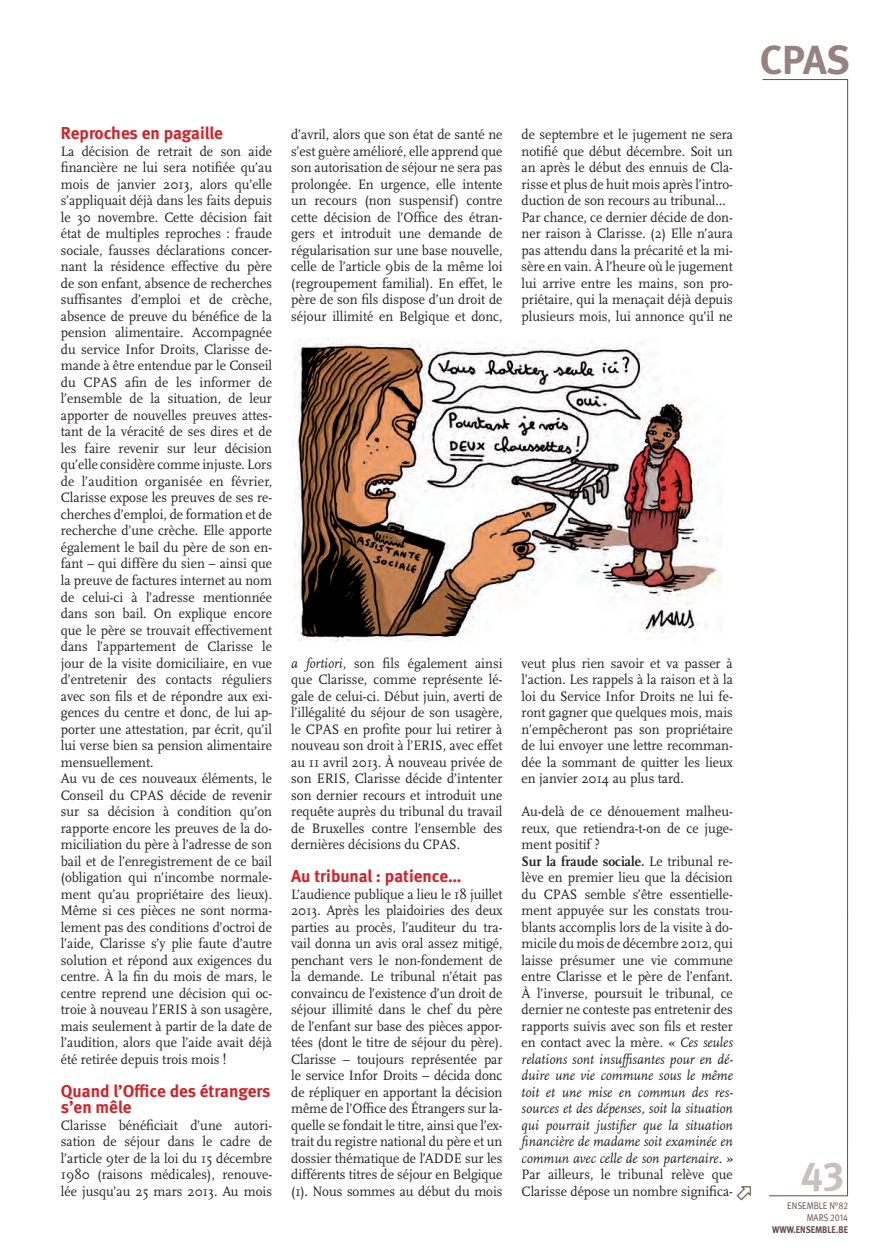
<style>
.page{position:relative;width:894px;height:1259px;background:#fff}
.page>*{position:absolute;margin:0;border:0;box-sizing:border-box;transform-origin:0 0}
.t1{font:700 40.5px "Meta";color:#96837e}
.t2{font:40.5px "Meta Bold Expert";color:#cac0bd}
.t3{font:700 17.25px/16.5px "Meta";color:#d1232a}
.t4{font:14.25px/16.5px "Scala";color:#231f20;text-align:justify;scale:.95 1}
.t5{font:700 9.75px/12px "Meta";color:#664e4a;text-align:right;scale:.9 1}
.s1{font-style:italic}
.s2{font-weight:700}
.s3{font-family:"Meta Normal";font-weight:400}
.s4{font-family:"Meta Normal Expert";font-weight:400}
</style>
<div class="page">
<svg style="left:762px;top:79px;width:86px;height:1116px"></svg>
<img style="left:295px;top:339px;width:422px;height:302px">
<p class="t3" style="left:61px;top:125px;width:164px">Reproches en pagaille</p>
<p class="t4" style="left:61px;top:143px;width:224px;text-align:left">La décision de retrait de son aide financière ne lui sera notifiée qu’au mois de janvier 2013, alors qu’elle s’appliquait déjà dans les faits depuis le 30 novembre. Cette décision fait état de multiples reproches : fraude sociale, fausses déclarations concer&shy;nant la résidence effective du père de son enfant, absence de recherches suffisantes d’emploi et de crèche, absence de preuve du bénéfice de la pension alimentaire. Accompagnée du service Infor Droits, Clarisse de&shy;mande à être entendue par le Conseil du CPAS afin de les informer de l’ensemble de la situation, de leur apporter de nouvelles preuves attes&shy;tant de la véracité de ses dires et de les faire revenir sur leur décision qu’elle considère comme injuste. Lors de l’audition organisée en février, Clarisse expose les preuves de ses re&shy;cherches d’emploi, de formation et de recherche d’une crèche. Elle apporte également le bail du père de son en&shy;fant – qui diffère du sien – ainsi que la preuve de factures internet au nom de celui-ci à l’adresse mentionnée dans son bail. On explique encore que le père se trouvait effectivement dans l’appartement de Clarisse le jour de la visite domiciliaire, en vue d’entretenir des contacts réguliers avec son fils et de répondre aux exi&shy;gences du centre et donc, de lui ap&shy;porter une attestation, par écrit, qu’il lui verse bien sa pension alimentaire mensuellement.<br>Au vu de ces nouveaux éléments, le Conseil du CPAS décide de revenir sur sa décision à condition qu’on rapporte encore les preuves de la do&shy;miciliation du père à l’adresse de son bail et de l’enregistrement de ce bail (obligation qui n’incombe normale&shy;ment qu’au propriétaire des lieux).<br>Même si ces pièces ne sont norma&shy;lement pas des conditions d’octroi de l’aide, Clarisse s’y plie faute d’autre solution et répond aux exigences du centre. À la fin du mois de mars, le centre reprend une décision qui oc&shy;troie à nouveau l’ERIS à son usagère, mais seulement à partir de la date de l’audition, alors que l’aide avait déjà été retirée depuis trois mois !</p>
<p class="t3" style="left:61px;top:1082px;width:211px">Quand l’Office des étrangers s’en mêle</p>
<p class="t4" style="left:61px;top:1117px;width:224px">Clarisse bénéficiait d’une autori&shy;sation de séjour dans le cadre de l’article 9ter de la loi du 15 décembre 1980 (raisons médicales), renouve&shy;lée jusqu’au 25 mars 2013. Au mois</p>
<p class="t4" style="left:291px;top:127px;width:224px">d’avril, alors que son état de santé ne s’est guère amélioré, elle apprend que son autorisation de séjour ne sera pas prolongée. En urgence, elle intente un recours (non suspensif) contre cette décision de l’Office des étran&shy;gers et introduit une demande de régularisation sur une base nouvelle, celle de l’article 9bis de la même loi (regroupement familial). En effet, le père de son fils dispose d’un droit de séjour illimité en Belgique et donc,</p>
<p class="t4" style="left:521px;top:127px;width:224px;text-align:left">de septembre et le jugement ne sera notifié que début décembre. Soit un an après le début des ennuis de Cla&shy;risse et plus de huit mois après l’intro&shy;duction de son recours au tribunal… Par chance, ce dernier décide de don&shy;ner raison à Clarisse. (2) Elle n’aura pas attendu dans la précarité et la mi&shy;sère en vain. À l’heure où le jugement lui arrive entre les mains, son pro&shy;priétaire, qui la menaçait déjà depuis plusieurs mois, lui annonce qu’il ne</p>
<p class="t4" style="left:291px;top:655px;width:224px"><span class="s1">a fortiori</span>, son fils également ainsi que Clarisse, comme représente lé&shy;gale de celui-ci. Début juin, averti de l’illégalité du séjour de son usagère, le CPAS en profite pour lui retirer à nouveau son droit à l’ERIS, avec effet au 11 avril 2013. À nouveau privée de son ERIS, Clarisse décide d’intenter son dernier recours et introduit une requête auprès du tribunal du travail de Bruxelles contre l’ensemble des dernières décisions du CPAS.</p>
<p class="t3" style="left:291px;top:867px;width:172px">Au tribunal : patience…</p>
<p class="t4" style="left:291px;top:886px;width:224px">L’audience publique a lieu le 18 juillet 2013. Après les plaidoiries des deux parties au procès, l’auditeur du tra&shy;vail donna un avis oral assez mitigé, penchant vers le non-fondement de la demande. Le tribunal n’était pas convaincu de l’existence d’un droit de séjour illimité dans le chef du père de l’enfant sur base des pièces appor&shy;tées (dont le titre de séjour du père).<br>Clarisse – toujours représentée par le service Infor Droits – décida donc de répliquer en apportant la décision même de l’Office des Étrangers sur la&shy;quelle se fondait le titre, ainsi que l’ex&shy;trait du registre national du père et un dossier thématique de l’ADDE sur les différents titres de séjour en Belgique (1). Nous sommes au début du mois</p>
<p class="t4" style="left:521px;top:655px;width:224px">veut plus rien savoir et va passer à l’action. Les rappels à la raison et à la loi du Service Infor Droits ne lui fe&shy;ront gagner que quelques mois, mais n’empêcheront pas son propriétaire de lui envoyer une lettre recomman&shy;dée la sommant de quitter les lieux en janvier 2014 au plus tard.</p>
<p class="t4" style="left:521px;top:803px;width:224px;text-align:left">Au-delà de ce dénouement malheu&shy;reux, que retiendra-t-on de ce juge&shy;ment positif ?<br><span class="s2">Sur la fraude sociale.</span> Le tribunal re&shy;lève en premier lieu que la décision du CPAS semble s’être essentielle&shy;ment appuyée sur les constats trou&shy;blants accomplis lors de la visite à do&shy;micile du mois de décembre 2012, qui laisse présumer une vie commune entre Clarisse et le père de l’enfant.<br>À l’inverse, poursuit le tribunal, ce dernier ne conteste pas entretenir des rapports suivis avec son fils et rester en contact avec la mère. <span class="s1">« Ces seules relations sont insuffisantes pour en dé&shy;duire une vie commune sous le même toit et une mise en commun des res&shy;sources et des dépenses, soit la situation qui pourrait justifier que la situation financière de madame soit examinée en commun avec celle de son partenaire. » </span>Par ailleurs, le tribunal relève que Clarisse dépose un nombre significa-</p>
<p class="t1" style="left:760px;top:36px;width:92px">CPAS</p>
<p class="t2" style="left:801px;top:1152px;width:45px">43</p>
<p class="t5" style="left:772px;top:1199px;width:86px"><span class="s3">ENSEMBLE N°</span><span class="s4">82<br></span><span class="s3">MARS</span> <span class="s4">2014 </span>www.ensemble.be</p>
</div>
